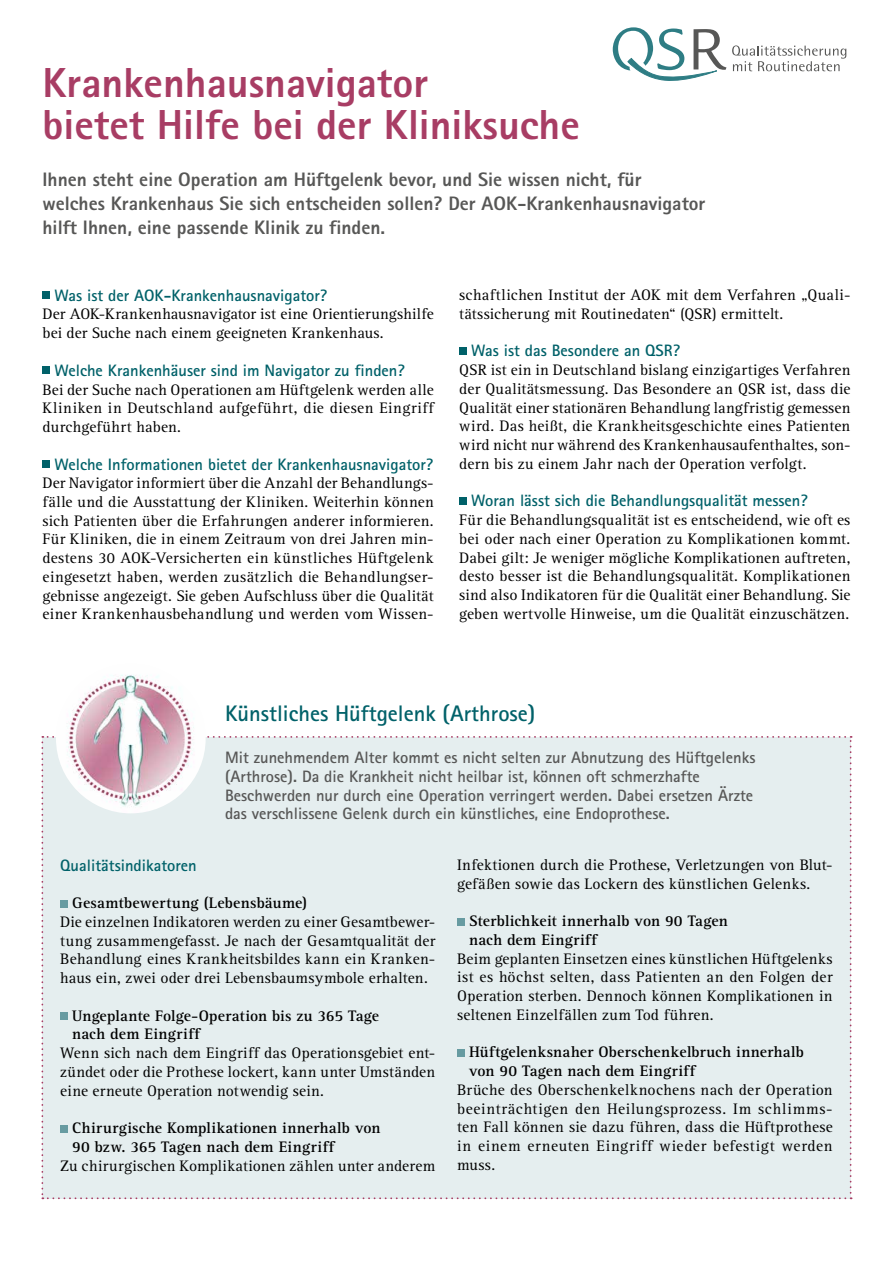
<style>
.page{position:relative;width:893px;height:1263px;background:#fff}
.page>*{position:absolute;margin:0;border:0;box-sizing:border-box;transform-origin:0 0}
.t1{font:800 42px/42px "Rotis Sans Serif Pro";color:#a83d64}
.t2{font:700 22.5px "Rotis Sans Serif Pro";color:#006169}
.t3{font:800 19.5px/24px "Rotis Sans Serif Pro";color:#575756}
.t4{font:700 16.5px/18.8px "Rotis Sans Serif Pro";color:#575756}
.t5{font:700 16.5px "Rotis Sans Serif Pro";color:#006169}
.t6{font:15.75px/18.8px "Rotis Serif Pro";letter-spacing:.015em;color:#000;text-align:justify}
.t7{font:700 15.75px/18.8px "Rotis Serif Pro";letter-spacing:.015em;color:#000}
</style>
<div class="page">
<svg style="left:612px;top:27px;width:235px;height:54px"></svg>
<div style="left:43px;top:292px;width:7px;height:7px;background:#006169"></div>
<div style="left:43px;top:367px;width:7px;height:7px;background:#006169"></div>
<div style="left:43px;top:460px;width:7px;height:7px;background:#006169"></div>
<div style="left:459px;top:347px;width:7px;height:7px;background:#006169"></div>
<div style="left:459px;top:497px;width:7px;height:7px;background:#006169"></div>
<div style="left:41px;top:736px;width:811px;height:463px;background:#e5eeef"></div>
<img style="left:56px;top:664px;width:150px;height:149px;border-radius:75px">
<h1 class="t1" style="left:43px;top:62px;width:539px">Krankenhausnavigator<br>bietet Hilfe bei der Kliniksuche</h1>
<p class="t3" style="left:43px;top:167px;width:664px">Ihnen steht eine Operation am Hüftgelenk bevor, und Sie wissen nicht, für welches Krankenhaus Sie sich entscheiden sollen? Der AOK-Krankenhausnavigator hilft Ihnen, eine passende Klinik zu finden.</p>
<p class="t5" style="left:54px;top:285px;width:274px">Was ist der AOK-Krankenhausnavigator?</p>
<p class="t6" style="left:43px;top:305px;width:393px">Der AOK-Krankenhausnavigator ist eine Orientierungshilfe bei der Suche nach einem geeigneten Krankenhaus.</p>
<p class="t5" style="left:54px;top:360px;width:352px">Welche Krankenhäuser sind im Navigator zu finden?</p>
<p class="t6" style="left:43px;top:380px;width:393px">Bei der Suche nach Operationen am Hüftgelenk werden alle Kliniken in Deutschland aufgeführt, die diesen Eingriff durchgeführt haben.</p>
<p class="t5" style="left:54px;top:453px;width:380px">Welche Informationen bietet der Krankenhausnavigator?</p>
<p class="t6" style="left:43px;top:474px;width:393px">Der Navigator informiert über die Anzahl der Behandlungs&shy;fälle und die Ausstattung der Kliniken. Weiterhin können sich Patienten über die Erfahrungen anderer informieren.<br>Für Kliniken, die in einem Zeitraum von drei Jahren min&shy;destens 30 AOK-Versicherten ein künstliches Hüftgelenk eingesetzt haben, werden zusätzlich die Behandlungser&shy;gebnisse angezeigt. Sie geben Aufschluss über die Qualität einer Krankenhausbehandlung und werden vom Wissen-</p>
<p class="t6" style="left:459px;top:285px;width:393px">schaftlichen Institut der AOK mit dem Verfahren „Quali&shy;tätssicherung mit Routinedaten“ (QSR) ermittelt.</p>
<p class="t5" style="left:471px;top:340px;width:210px">Was ist das Besondere an QSR?</p>
<p class="t6" style="left:459px;top:360px;width:393px">QSR ist ein in Deutschland bislang einzigartiges Verfahren der Qualitätsmessung. Das Besondere an QSR ist, dass die Qualität einer stationären Behandlung langfristig gemessen wird. Das heißt, die Krankheitsgeschichte eines Patienten wird nicht nur während des Krankenhausaufenthaltes, son&shy;dern bis zu einem Jahr nach der Operation verfolgt.</p>
<p class="t5" style="left:471px;top:490px;width:338px">Woran lässt sich die Behandlungsqualität messen?</p>
<p class="t6" style="left:459px;top:510px;width:393px">Für die Behandlungsqualität ist es entscheidend, wie oft es bei oder nach einer Operation zu Komplikationen kommt.<br>Dabei gilt: Je weniger mögliche Komplikationen auftreten, desto besser ist die Behandlungsqualität. Komplikationen sind also Indikatoren für die Qualität einer Behandlung. Sie geben wertvolle Hinweise, um die Qualität einzuschätzen.</p>
<h2 class="t2" style="left:225px;top:699px;width:312px">Künstliches Hüftgelenk (Arthrose)</h2>
<p class="t4" style="left:225px;top:748px;width:532px">Mit zunehmendem Alter kommt es nicht selten zur Abnutzung des Hüftgelenks (Arthrose). Da die Krankheit nicht heilbar ist, können oft schmerzhafte Beschwerden nur durch eine Operation verringert werden. Dabei ersetzen Ärzte das verschlissene Gelenk durch ein künstliches, eine Endoprothese.</p>
<p class="t5" style="left:60px;top:854px;width:138px">Qualitätsindikatoren</p>
<p class="t7" style="left:72px;top:893px;width:236px">Gesamtbewertung (Lebensbäume)</p>
<p class="t6" style="left:60px;top:912px;width:377px">Die einzelnen Indikatoren werden zu einer Gesamtbewer&shy;tung zusammengefasst. Je nach der Gesamtqualität der Behandlung eines Krankheitsbildes kann ein Kranken&shy;haus ein, zwei oder drei Lebensbaumsymbole erhalten.</p>
<p class="t7" style="left:72px;top:1006px;width:308px">Ungeplante Folge-Operation bis zu 365 Tage nach dem Eingriff</p>
<p class="t6" style="left:60px;top:1043px;width:377px">Wenn sich nach dem Eingriff das Operationsgebiet ent&shy;zündet oder die Prothese lockert, kann unter Umständen eine erneute Operation notwendig sein.</p>
<p class="t7" style="left:72px;top:1118px;width:310px">Chirurgische Komplikationen innerhalb von<br>90 bzw. 365 Tagen nach dem Eingriff</p>
<p class="t6" style="left:60px;top:1156px;width:376px">Zu chirurgischen Komplikationen zählen unter anderem</p>
<p class="t6" style="left:457px;top:855px;width:377px">Infektionen durch die Prothese, Verletzungen von Blut&shy;gefäßen sowie das Lockern des künstlichen Gelenks.</p>
<p class="t7" style="left:469px;top:911px;width:260px">Sterblichkeit innerhalb von 90 Tagen nach dem Eingriff</p>
<p class="t6" style="left:457px;top:949px;width:377px">Beim geplanten Einsetzen eines künstlichen Hüftgelenks ist es höchst selten, dass Patienten an den Folgen der Operation sterben. Dennoch können Komplikationen in seltenen Einzelfällen zum Tod führen.</p>
<p class="t7" style="left:469px;top:1043px;width:336px">Hüftgelenksnaher Oberschenkelbruch innerhalb von 90 Tagen nach dem Eingriff</p>
<p class="t6" style="left:457px;top:1080px;width:377px">Brüche des Oberschenkelknochens nach der Operation beeinträchtigen den Heilungsprozess. Im schlimms&shy;ten Fall können sie dazu führen, dass die Hüftprothese in einem erneuten Eingriff wieder befestigt werden muss.</p>
</div>
